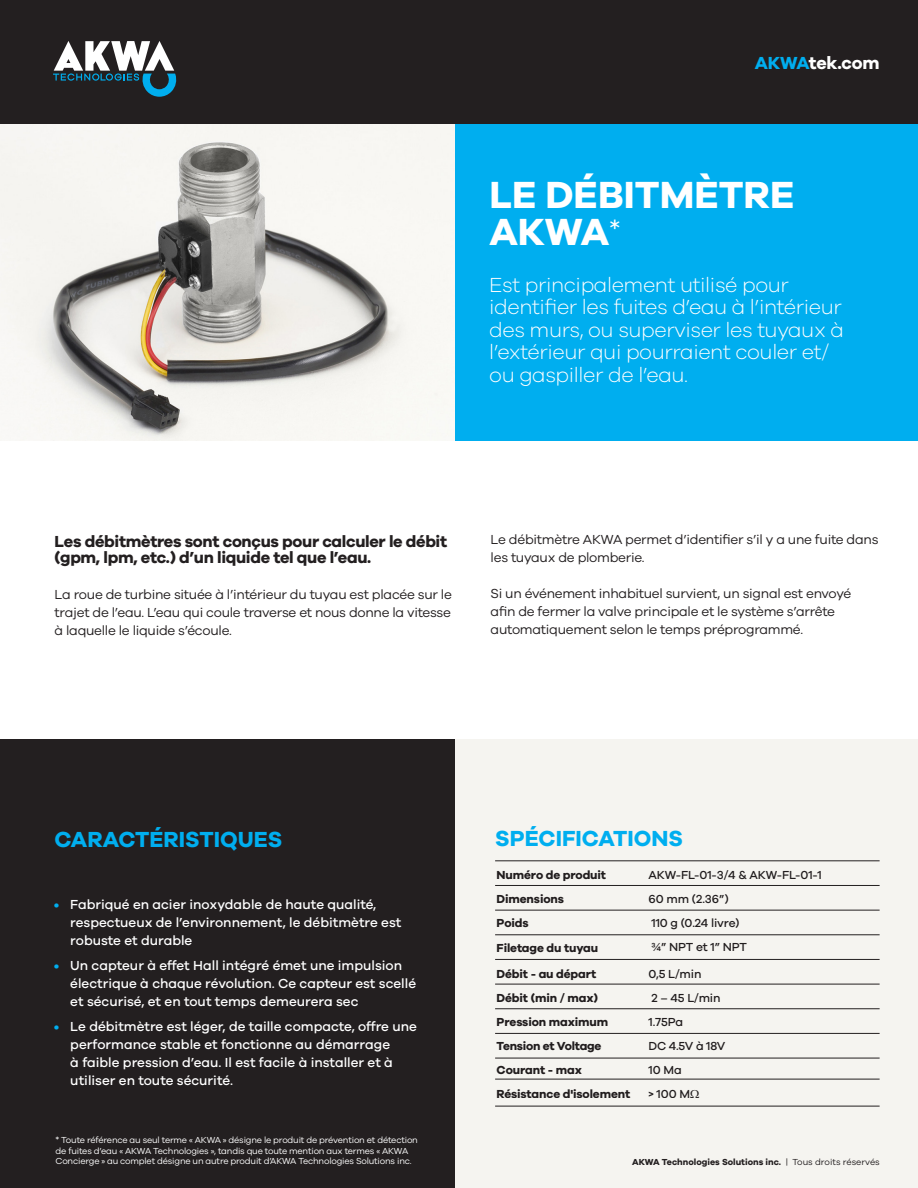
<style>
.page{position:relative;width:918px;height:1188px;background:#fff}
.page>*{position:absolute;margin:0;border:0;box-sizing:border-box;transform-origin:0 0}
.t1{font:700 39px/37.5px "Galano Grotesque";color:#fff}
.t2{font:700 22.5px "Galano Grotesque";color:#00aeef}
.t3{font:300 21px/22.5px "Galano Grotesque";letter-spacing:-.02em;color:#fff}
.t4{font:700 18px "Galano Grotesque";letter-spacing:-.01em;color:#fff}
.t5{font:700 16.5px "Galano Grotesque";letter-spacing:-.02em;color:#231f20}
.t6{font:500 13.5px/18px "Galano Grotesque";color:#fff}
.t7{font:13.5px/18px "Galano Grotesque";letter-spacing:-.02em;color:#231f20}
.t8{font:700 12px "Galano Grotesque";letter-spacing:-.01em;color:#231f20}
.t9{font:500 12px "Galano Grotesque";letter-spacing:-.01em;color:#231f20}
.t10{font:9px/10.5px "Galano Grotesque";letter-spacing:-.02em;color:#fff}
.t11{font:700 9px "Galano Grotesque";color:#231f20}
.s1{color:#00aeef}
.s2{font-weight:400}
</style>
<div class="page">
<img style="left:0;top:123px;width:455px;height:318px">
<div style="left:455px;top:120px;width:463px;height:321px;background:#00aeef"></div>
<div style="left:0;top:0;width:918px;height:123px;background:#231f20"></div>
<div style="left:0;top:740px;width:455px;height:448px;background:#231f20"></div>
<div style="left:455px;top:740px;width:463px;height:448px;background:#f5f4f0"></div>
<hr style="left:495px;top:861px;width:385px;height:1px;background:#231f20">
<hr style="left:495px;top:885px;width:385px;height:1px;background:#231f20">
<hr style="left:495px;top:959px;width:385px;height:1px;background:#231f20">
<hr style="left:495px;top:910px;width:385px;height:1px;background:#231f20">
<hr style="left:495px;top:984px;width:385px;height:1px;background:#231f20">
<hr style="left:495px;top:935px;width:385px;height:1px;background:#231f20">
<hr style="left:495px;top:1009px;width:385px;height:1px;background:#231f20">
<hr style="left:495px;top:1033px;width:385px;height:1px;background:#231f20">
<hr style="left:495px;top:1058px;width:385px;height:1px;background:#231f20">
<hr style="left:495px;top:1079px;width:385px;height:1px;background:#231f20">
<hr style="left:495px;top:1106px;width:385px;height:1px;background:#231f20">
<svg style="left:53px;top:41px;width:124px;height:56px"></svg>
<p class="t4" style="left:755px;top:52px;width:126px"><span class="s1">AKWA</span>tek.com</p>
<p class="t1" style="left:489px;top:175px;width:307px">LE DÉBITMÈTRE<br>AKWA<sup>*</sup></p>
<p class="t3" style="left:489px;top:273px;width:301px">Est principalement utilisé pour</p>
<p class="t3" style="left:489px;top:295px;width:356px">identifier les fuites d’eau à l’intérieur des murs, ou superviser les tuyaux à l’extérieur qui pourraient couler et/ ou gaspiller de l’eau.</p>
<p class="t5" style="left:55px;top:531px;width:394px">Les débitmètres sont conçus pour calculer le débit</p>
<p class="t5" style="left:55px;top:547px;width:318px">(gpm, lpm, etc.) d’un liquide tel que l’eau.</p>
<p class="t7" style="left:55px;top:585px;width:399px;text-align:justify">La roue de turbine située à l’intérieur du tuyau est placée sur le trajet de l’eau. L’eau qui coule traverse et nous donne la vitesse à laquelle le liquide s’écoule.</p>
<p class="t7" style="left:491px;top:530px;width:389px">Le débitmètre AKWA permet d’identifier s’il y a une fuite dans les tuyaux de plomberie.</p>
<p class="t7" style="left:491px;top:584px;width:362px">Si un événement inhabituel survient, un signal est envoyé afin de fermer la valve principale et le système s’arrête automatiquement selon le temps préprogrammé.</p>
<p class="t2" style="left:54px;top:825px;width:229px">CARACTÉRISTIQUES</p>
<p class="t6" style="left:70px;top:896px;width:333px;text-indent:-16px"><span class="s1">•</span> Fabriqué en acier inoxydable de haute qualité, respectueux de l’environnement, le débitmètre est robuste et durable</p>
<p class="t6" style="left:70px;top:956px;width:347px;text-indent:-16px"><span class="s1">•</span> Un capteur à effet Hall intégré émet une impulsion électrique à chaque révolution. Ce capteur est scellé et sécurisé, et en tout temps demeurera sec</p>
<p class="t6" style="left:70px;top:1017px;width:348px;text-indent:-16px"><span class="s1">•</span> Le débitmètre est léger, de taille compacte, offre une performance stable et fonctionne au démarrage<br>à faible pression d’eau. Il est facile à installer et à utiliser en toute sécurité.</p>
<p class="t10" style="left:56px;top:1134px;width:364px">* Toute référence au seul terme « AKWA » désigne le produit de prévention et détection de fuites d’eau « AKWA Technologies », tandis que toute mention aux termes « AKWA<br>Concierge » au complet désigne un autre produit d’AKWA Technologies Solutions inc.</p>
<p class="t2" style="left:495px;top:825px;width:189px">SPÉCIFICATIONS</p>
<p class="t8" style="left:497px;top:867px;width:111px">Numéro de produit</p>
<p class="t9" style="left:649px;top:868px;width:175px">AKW-FL-01-3/4 &amp; AKW-FL-01-1</p>
<p class="t8" style="left:497px;top:891px;width:69px">Dimensions</p>
<p class="t9" style="left:649px;top:892px;width:82px">60 mm (2.36”)</p>
<p class="t8" style="left:497px;top:915px;width:34px">Poids</p>
<p class="t9" style="left:651px;top:916px;width:90px">110 g (0.24 livre)</p>
<p class="t8" style="left:497px;top:941px;width:103px">Filetage du tuyau</p>
<p class="t9" style="left:651px;top:940px;width:97px">¾” NPT et 1” NPT</p>
<p class="t8" style="left:497px;top:966px;width:101px">Débit - au départ</p>
<p class="t9" style="left:649px;top:967px;width:54px">0,5 L/min</p>
<p class="t8" style="left:497px;top:990px;width:103px">Débit (min / max)</p>
<p class="t9" style="left:651px;top:991px;width:71px">2 – 45 L/min</p>
<p class="t8" style="left:497px;top:1014px;width:113px">Pression maximum</p>
<p class="t9" style="left:649px;top:1015px;width:36px">1.75Pa</p>
<p class="t8" style="left:497px;top:1038px;width:106px">Tension et Voltage</p>
<p class="t9" style="left:649px;top:1039px;width:78px">DC 4.5V à 18V</p>
<p class="t8" style="left:497px;top:1062px;width:87px">Courant - max</p>
<p class="t9" style="left:649px;top:1063px;width:35px">10 Ma</p>
<p class="t8" style="left:497px;top:1086px;width:135px">Résistance d'isolement</p>
<p class="t9" style="left:649px;top:1087px;width:43px">&gt; 100 M</p>
<p class="t11" style="left:632px;top:1157px;width:249px">AKWA Technologies Solutions inc. <span class="s2">| Tous droits réservés</span></p>
</div>
